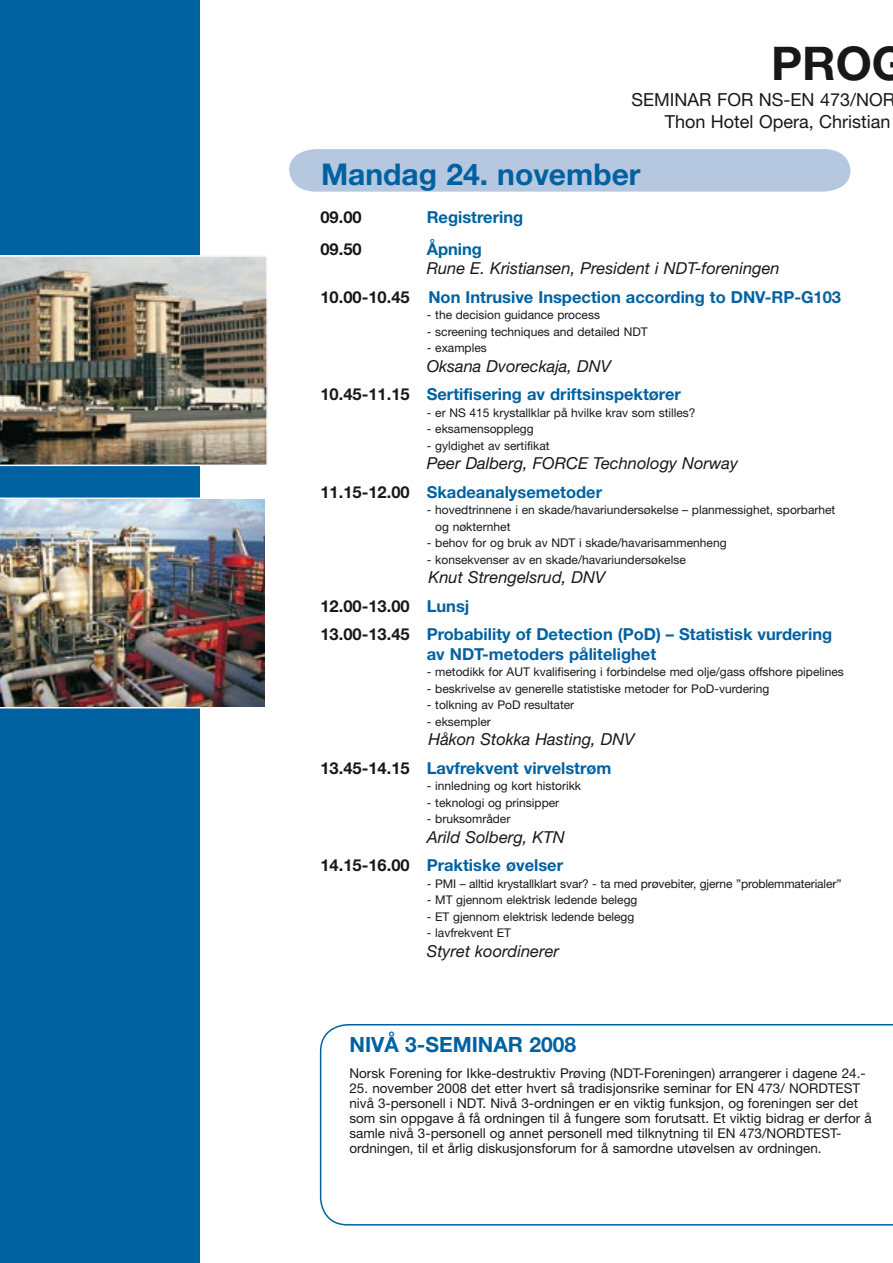
<style>
.page{position:relative;width:893px;height:1263px;background:#fff}
.page>*{position:absolute;margin:0;border:0;box-sizing:border-box;transform-origin:0 0}
.t1{font:700 46.5px "Helvetica Neue";color:#1a171b}
.t2{font:700 30px "Helvetica Neue";color:#0061a1}
.t3{font:700 21px "Helvetica Neue";color:#0061a1}
.t4{font:18px/21.6px "Helvetica Neue";color:#1a171b}
.t5{font:700 16.5px/28.5px "Helvetica Neue";color:#0061a1}
.t6{font:italic 16.5px/28.5px "Helvetica Neue";color:#1a171b}
.t7{font:700 16.5px "Helvetica Neue";color:#1a171b}
.t8{font:13.5px/15px "Helvetica Neue";color:#1a171b}
.t9{font:12px/16.5px "Helvetica Neue";color:#1a171b}
.s1{font-weight:400;font-style:italic;color:#1a171b}
.s2{color:#1a171b}
.s3{font-weight:700;font-style:normal}
.s4{font-weight:700;font-style:normal;color:#0061a1}
</style>
<div class="page">
<div style="left:0;top:0;width:200px;height:1263px;background:#0061a1"></div>
<img style="left:0;top:255px;width:268px;height:211px">
<img style="left:0;top:497px;width:265px;height:211px">
<div style="left:289px;top:149px;width:561px;height:43px;background:#b5c8e0"></div>
<svg style="left:320px;top:1024px;width:573px;height:201px"></svg>
<h1 class="t1" style="left:771px;top:35px;width:34px">PROG</h1>
<h3 class="t4" style="left:632px;top:89px;width:98px">SEMINAR FOR</h3>
<h3 class="t4" style="left:665px;top:89px;width:227px;text-indent:94px">NS-EN 473/NOR<br>Thon Hotel Opera, Christian</h3>
<h2 class="t2" style="left:321px;top:155px;width:321px">Mandag 24. november</h2>
<h3 class="t7" style="left:320px;top:207px;width:43px">09.00</h3>
<h3 class="t5" style="left:427px;top:203px;width:98px">Registrering</h3>
<h3 class="t7" style="left:320px;top:238px;width:43px">09.50</h3>
<h3 class="t5" style="left:427px;top:234px;width:57px">Åpning</h3>
<h3 class="t5" style="left:320px;top:254px;width:522px;text-indent:106px"><span class="s1">Rune E. Kristiansen, President i NDT-foreningen<br></span><span class="s2">10.00-10.45</span> Non Intrusive Inspection according to DNV-RP-G103</h3>
<p class="t9" style="left:427px;top:306px;width:175px">- the decision guidance process</p>
<p class="t9" style="left:427px;top:323px;width:214px">- screening techniques and detailed NDT</p>
<p class="t9" style="left:427px;top:339px;width:62px">- examples</p>
<h3 class="t5" style="left:320px;top:351px;width:362px;text-indent:106px"><span class="s1">Oksana Dvoreckaja, DNV<br></span><span class="s2">10.45-11.15</span> Sertifisering av driftsinspektører</h3>
<p class="t9" style="left:427px;top:404px;width:270px">- er NS 415 krystallklar på hvilke krav som stilles?</p>
<p class="t9" style="left:427px;top:420px;width:108px">- eksamensopplegg</p>
<p class="t9" style="left:427px;top:437px;width:124px">- gyldighet av sertifikat</p>
<h3 class="t6" style="left:320px;top:449px;width:419px;text-indent:106px">Peer Dalberg, FORCE Technology Norway<br><span class="s3">11.15-12.00</span> <span class="s4">Skadeanalysemetoder</span></h3>
<p class="t9" style="left:435px;top:501px;width:402px;text-indent:-9px">- hovedtrinnene i en skade/havariundersøkelse – planmessighet, sporbarhet og nøkternhet</p>
<p class="t9" style="left:427px;top:534px;width:301px">- behov for og bruk av NDT i skade/havarisammenheng</p>
<p class="t9" style="left:427px;top:551px;width:261px">- konsekvenser av en skade/havariundersøkelse</p>
<h3 class="t5" style="left:320px;top:563px;width:513px;text-indent:108px"><span class="s1">Knut Strengelsrud, DNV<br></span><span class="s2">12.00-13.00</span> Lunsj<br><span class="s2">13.00-13.45</span> Probability of Detection (PoD) – Statistisk vurdering</h3>
<h3 class="t5" style="left:427px;top:639px;width:231px">av NDT-metoders pålitelighet</h3>
<p class="t9" style="left:427px;top:663px;width:89px">- metodikk for AUT</p>
<p class="t9" style="left:534px;top:663px;width:312px">kvalifisering i forbindelse med olje/gass offshore pipelines</p>
<p class="t9" style="left:427px;top:680px;width:344px">- beskrivelse av generelle statistiske metoder for PoD-vurdering</p>
<p class="t9" style="left:427px;top:696px;width:149px">- tolkning av PoD resultater</p>
<p class="t9" style="left:427px;top:713px;width:66px">- eksempler</p>
<h3 class="t6" style="left:320px;top:725px;width:316px;text-indent:108px">Håkon Stokka Hasting, DNV<br><span class="s3">13.45-14.15</span> <span class="s4">Lavfrekvent virvelstrøm</span></h3>
<p class="t9" style="left:427px;top:777px;width:156px">- innledning og kort historikk</p>
<p class="t9" style="left:427px;top:794px;width:134px">- teknologi og prinsipper</p>
<p class="t9" style="left:427px;top:810px;width:85px">- bruksområder</p>
<h3 class="t6" style="left:320px;top:822px;width:246px;text-align:right">Arild Solberg, KTN<br><span class="s3">14.15-16.00</span> <span class="s4">Praktiske øvelser</span></h3>
<p class="t9" style="left:427px;top:875px;width:416px">- PMI – alltid krystallklart svar? - ta med prøvebiter, gjerne ”problemmaterialer”</p>
<p class="t9" style="left:427px;top:891px;width:212px">- MT gjennom elektrisk ledende belegg</p>
<p class="t9" style="left:427px;top:908px;width:12px">- ET</p>
<p class="t9" style="left:453px;top:908px;width:183px">gjennom elektrisk ledende belegg</p>
<p class="t9" style="left:427px;top:924px;width:78px">- lavfrekvent ET</p>
<h3 class="t6" style="left:427px;top:936px;width:134px">Styret koordinerer</h3>
<h3 class="t3" style="left:349px;top:1032px;width:228px">NIVÅ 3-SE MINAR 2008</h3>
<p class="t8" style="left:349px;top:1065px;width:518px">Norsk Forening for I kke-destruktiv Prøving (NDT-Foreningen) arrangerer i dagene 24.-</p>
<p class="t8" style="left:349px;top:1080px;width:524px">25. november 2008 det etter hvert så tradisjonsrike seminar for EN 473/ NORDTEST<br>nivå 3-personell i NDT. Nivå 3-ordningen er en viktig funksjon, og foreningen ser det som sin oppgave å få ordningen til å fungere som forutsatt. Et viktig bidrag er derfor å samle nivå 3-personell og annet personell med tilknytning til EN 473/NORDTEST</p>
<p class="t8" style="left:836px;top:1125px;width:7px">-</p>
<p class="t8" style="left:349px;top:1140px;width:474px">ordningen, til et årlig diskusjonsforum for å samordne utøvelsen av ordningen.</p>
</div>
